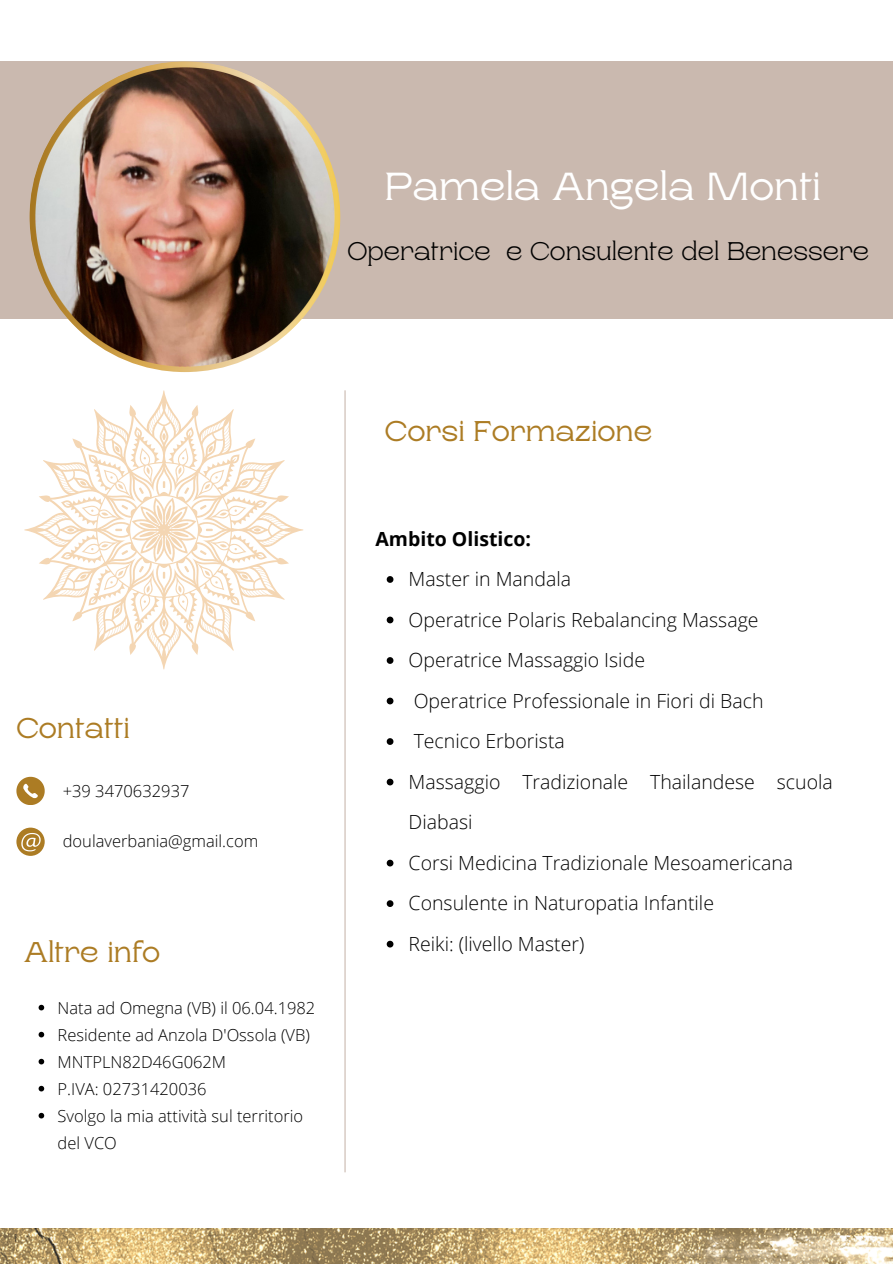
<style>
.page{position:relative;width:893px;height:1264px;background:#fff}
.page>*{position:absolute;margin:0;border:0;box-sizing:border-box;transform-origin:0 0}
.t1{font:39px "Rasputin";color:#fff}
.t2{font:28.5px "Rasputin";color:#ac7c24}
.t3{font:300 25.5px "Rasputin";color:#000}
.t4{font:300 19.5px/40.5px "Open Sans";color:#000}
.t5{font:700 19.5px "Open Sans";color:#000}
.t6{font:300 16.5px/27px "Open Sans";color:#000}
</style>
<div class="page">
<div style="left:0;top:61px;width:892px;height:258px;background:#cab9af"></div>
<hr style="left:344px;top:390px;width:1px;height:782px;background:#cab9af">
<svg style="left:16px;top:827px;width:29px;height:28px"></svg>
<svg style="left:16px;top:776px;width:29px;height:29px"></svg>
<img style="left:30px;top:61px;width:310px;height:311px">
<img style="left:0;top:1228px;width:892px;height:35px">
<svg style="left:24px;top:390px;width:279px;height:279px"></svg>
<svg style="left:39px;top:1004px;width:5px;height:6px"></svg>
<svg style="left:39px;top:1031px;width:5px;height:6px"></svg>
<svg style="left:39px;top:1058px;width:5px;height:6px"></svg>
<svg style="left:39px;top:1085px;width:5px;height:6px"></svg>
<svg style="left:39px;top:1112px;width:5px;height:6px"></svg>
<svg style="left:386px;top:576px;width:7px;height:7px"></svg>
<svg style="left:386px;top:616px;width:7px;height:7px"></svg>
<svg style="left:386px;top:657px;width:7px;height:7px"></svg>
<svg style="left:386px;top:697px;width:7px;height:7px"></svg>
<svg style="left:386px;top:738px;width:7px;height:7px"></svg>
<svg style="left:386px;top:778px;width:7px;height:7px"></svg>
<svg style="left:386px;top:859px;width:7px;height:7px"></svg>
<svg style="left:386px;top:900px;width:7px;height:7px"></svg>
<svg style="left:386px;top:940px;width:7px;height:7px"></svg>
<p class="t1" style="left:385px;top:165px;width:438px">Pamela Angela Monti</p>
<p class="t3" style="left:347px;top:237px;width:523px">Operatrice e Consulente del Benessere</p>
<p class="t2" style="left:16px;top:712px;width:115px">Contatti</p>
<p class="t6" style="left:63px;top:776px;width:128px">+39 3470632937</p>
<p class="t6" style="left:63px;top:827px;width:197px">doulaverbania@gmail.com</p>
<h2 class="t2" style="left:24px;top:936px;width:137px">Altre info</h2>
<p class="t6" style="left:58px;top:993px;width:259px">Nata ad Omegna (VB) il 06.04.1982</p>
<p class="t6" style="left:58px;top:1020px;width:254px">Residente ad Anzola D'Ossola (VB)</p>
<h2 class="t6" style="left:58px;top:1047px;width:170px">MNTPLN82D46G062M</h2>
<p class="t6" style="left:58px;top:1074px;width:150px">P.IVA: 02731420036</p>
<p class="t6" style="left:58px;top:1101px;width:247px">Svolgo la mia attività sul territorio del VCO</p>
<p class="t2" style="left:385px;top:415px;width:269px">Corsi Formazione</p>
<p class="t5" style="left:375px;top:525px;width:157px">Ambito Olistico:</p>
<p class="t4" style="left:408px;top:558px;width:164px">Master in Mandala</p>
<h2 class="t4" style="left:408px;top:599px;width:351px">Operatrice Polaris Rebalancing Massage</h2>
<h4 class="t4" style="left:408px;top:639px;width:238px">Operatrice Massaggio Iside</h4>
<p class="t4" style="left:413px;top:680px;width:351px">Operatrice Professionale in Fiori di Bach</p>
<p class="t4" style="left:413px;top:720px;width:153px">Tecnico Erborista</p>
<p class="t4" style="left:408px;top:761px;width:426px">Massaggio Tradizionale Thailandese scuola<br>Diabasi</p>
<p class="t4" style="left:408px;top:842px;width:386px">Corsi Medicina Tradizionale Mesoamericana</p>
<p class="t4" style="left:408px;top:882px;width:307px">Consulente in Naturopatia Infantile</p>
<p class="t4" style="left:408px;top:923px;width:177px">Reiki: (livello Master)</p>
</div>
